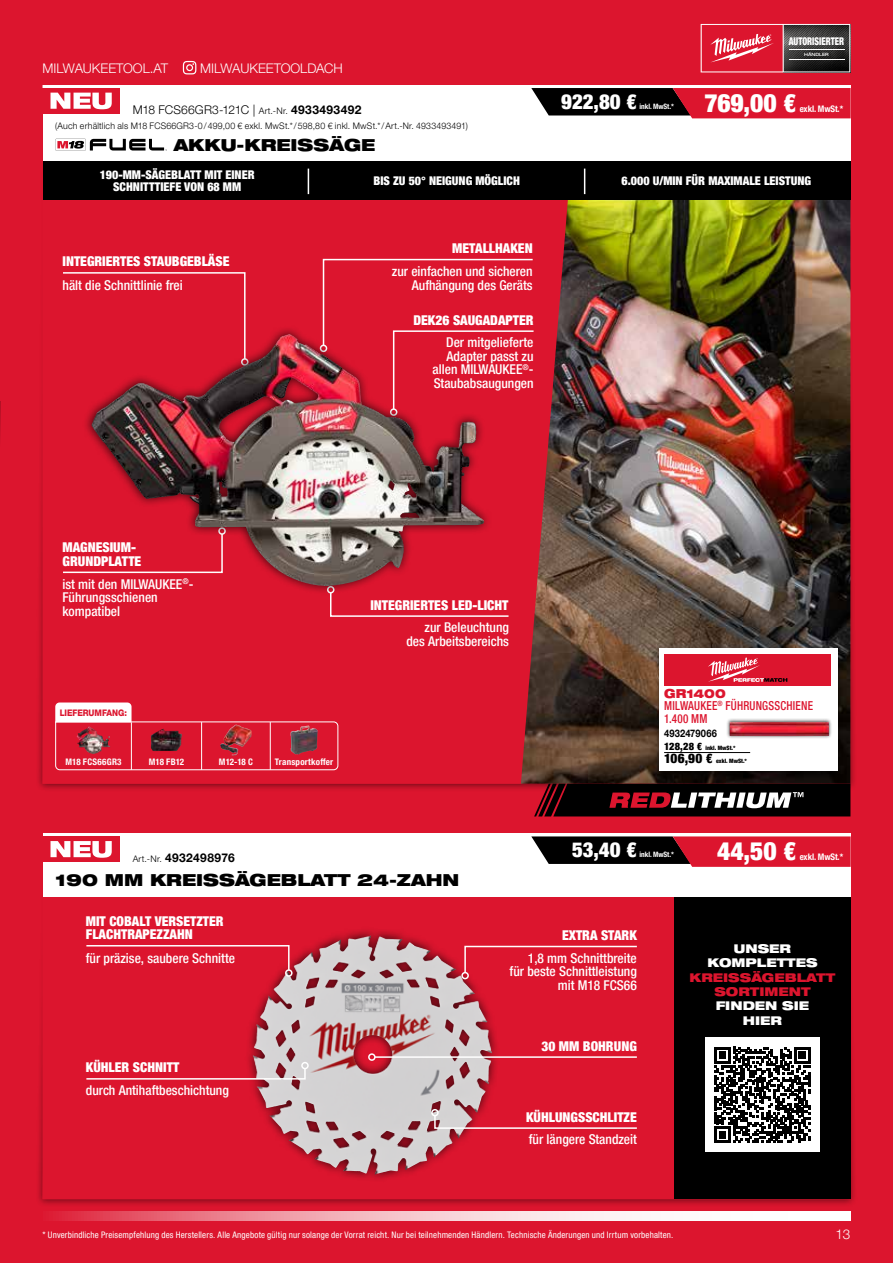
<style>
.page{position:relative;width:893px;height:1263px;background:#dc152e}
.page>*{position:absolute;margin:0;border:0;box-sizing:border-box;transform-origin:0 0}
.t1{font:900 condensed 25.5px "Helvetica Neue LTW1 G";letter-spacing:-.005em;color:#fff}
.t2{font:900 condensed 20.85px "Helvetica Neue LTW1 G";color:#fff}
.t3{font:900 expanded 16.5px "Helvetica Neue LTW1 G";color:#000}
.t4{font:500 condensed 13.5px/13.5px "Helvetica Neue LTW1 G";color:#fff;text-align:right}
.t5{font:900 condensed 13.5px/13.5px "Helvetica Neue LTW1 G";color:#fff}
.t6{font:300 13.5px "Helvetica Neue LTW1 G";color:#fff}
.t7{font:900 condensed 13.35px "Helvetica Neue LTW1 G";color:#000}
.t8{font:300 13.2px "Helvetica Neue LTW1 G";color:#fff}
.t9{font:500 condensed 12.3px/12.6px "Helvetica Neue LTW1 G";letter-spacing:.02em;color:#dc152e;scale:.9 1}
.t10{font:900 condensed 12px/12px "Helvetica Neue LTW1 G";color:#fff;text-align:center}
.t11{font:300 12px "Helvetica Neue LTW1 G";letter-spacing:.01em;color:#000}
.t12{font:900 expanded 12px/14.4px "Helvetica Neue LTW1 G";color:#fff;text-align:center}
.t13{font:900 expanded 12px/14.4px "Helvetica Neue LTW1 G";color:#dc152e;text-align:center}
.t14{font:700 12px "Helvetica Neue LTW1 G";letter-spacing:.03em;color:#000}
.t15{font:900 condensed 10.65px "Helvetica Neue LT Com";color:#fff;scale:.82 1}
.t16{font:700 10.35px "Helvetica Neue LTW1 G";letter-spacing:.015em;color:#000;scale:.9 1}
.t17{font:condensed 9px "Helvetica Neue LTW1 G";letter-spacing:.015em;color:#fff}
.t18{font:300 9px "Helvetica Neue LTW1 G";letter-spacing:.025em;color:#000}
.t19{font:700 condensed 9px "Helvetica Neue LTW1 G";letter-spacing:.015em;color:#fff}
.t20{font:700 condensed 9px "Helvetica Neue LTW1 G";letter-spacing:-.01em;color:#fff}
.t21{font:800 9px "Helvetica Neue LTW1 G";letter-spacing:-.005em;color:#dc152e;scale:.9 1}
.t22{font:700 condensed 7.35px "Helvetica Neue LTW1 G";letter-spacing:-.01em;color:#fff}
.t23{font:900 condensed 5.85px "Helvetica Neue LTW1 G";color:#000}
.t24{font:500 expanded 4.35px "Helvetica Neue LT Com";letter-spacing:-.01em;color:#fff}
.s1{font-size:9px}
.s2{font-weight:700}
.s3{font-weight:300;font-size:9px}
.s4{font-weight:900;font-stretch:expanded}
.s5{font-size:10.35px}
</style>
<div class="page">
<svg style="left:53px;top:1211px;width:797px;height:9px;background:#f4bcc3"></svg>
<svg style="left:701px;top:24px;width:149px;height:48px"></svg>
<hr style="left:789px;top:59px;width:55px;height:1px;background:#fff">
<img style="left:781px;top:49px;width:69px;height:10px">
<div style="left:36px;top:832px;width:822px;height:375px;background:#000;opacity:.5"></div>
<div style="left:43px;top:833px;width:807px;height:366px;background:#dc152e"></div>
<div style="left:36px;top:88px;width:822px;height:704px;background:#000;opacity:.5"></div>
<div style="left:43px;top:85px;width:807px;height:699px;background:#dc152e"></div>
<div style="left:43px;top:85px;width:807px;height:76px;background:#fff"></div>
<div style="left:42px;top:88px;width:78px;height:26px;background:#dc152e"></div>
<svg style="left:51px;top:93px;width:61px;height:16px"></svg>
<svg style="left:531px;top:88px;width:320px;height:30px;background:#851c2a"></svg>
<svg style="left:55px;top:139px;width:112px;height:12px"></svg>
<img style="left:521px;top:200px;width:329px;height:584px">
<div style="left:43px;top:161px;width:807px;height:39px;background:#000"></div>
<svg style="left:308px;top:169px;width:1px;height:25px"></svg>
<svg style="left:584px;top:169px;width:1px;height:25px"></svg>
<svg style="left:534px;top:784px;width:316px;height:32px;background:#341f22"></svg>
<svg style="left:63px;top:571px;width:20px;height:3px"></svg>
<svg style="left:63px;top:272px;width:183px;height:53px"></svg>
<svg style="left:330px;top:595px;width:179px;height:22px"></svg>
<svg style="left:322px;top:258px;width:213px;height:153px"></svg>
<div style="left:43px;top:833px;width:807px;height:64px;background:#fff"></div>
<div style="left:42px;top:836px;width:78px;height:26px;background:#dc152e"></div>
<svg style="left:51px;top:841px;width:61px;height:17px"></svg>
<svg style="left:531px;top:836px;width:320px;height:31px;background:#89222f"></svg>
<svg style="left:183px;top:61px;width:13px;height:13px"></svg>
<hr style="left:0;top:402px;width:1px;height:51px;background:#000">
<hr style="left:0;top:403px;width:1px;height:210px;background:#000">
<div style="left:83px;top:325px;width:410px;height:270px;background:#000;opacity:.75"></div>
<img style="left:238px;top:334px;width:52px;height:35px">
<hr style="left:0;top:614px;width:1px;height:210px;background:#000">
<hr style="left:0;top:823px;width:1px;height:204px;background:#000">
<hr style="left:0;top:1024px;width:1px;height:187px;background:#000">
<hr style="left:0;top:306px;width:1px;height:87px;background:#000">
<div style="left:244px;top:926px;width:257px;height:257px;background:#000;opacity:.75"></div>
<img style="left:334px;top:935px;width:37px;height:16px">
<svg style="left:55px;top:702px;width:284px;height:68px"></svg>
<hr style="left:270px;top:722px;width:1px;height:48px;background:#fff">
<img style="left:291px;top:726px;width:26px;height:28px">
<div style="left:653px;top:648px;width:190px;height:134px;background:#000;opacity:.52"></div>
<div style="left:659px;top:648px;width:179px;height:123px;background:#fff"></div>
<hr style="left:664px;top:752px;width:86px;height:1px;background:#000">
<div style="left:726px;top:719px;width:107px;height:20px;background:#000;opacity:.75"></div>
<img style="left:729px;top:722px;width:100px;height:14px">
<div style="left:664px;top:654px;width:167px;height:31px;background:#dc152e"></div>
<svg style="left:708px;top:657px;width:79px;height:25px"></svg>
<svg style="left:433px;top:1114px;width:204px;height:15px"></svg>
<div style="left:431px;top:1109px;width:8px;height:7px;border:2px solid #fff;border-radius:50%"></div>
<hr style="left:375px;top:1056px;width:262px;height:2px;background:#fff">
<div style="left:368px;top:1053px;width:8px;height:8px;border:2px solid #fff;border-radius:50%"></div>
<svg style="left:86px;top:944px;width:204px;height:27px"></svg>
<div style="left:285px;top:969px;width:8px;height:8px;border:2px solid #fff;border-radius:50%"></div>
<svg style="left:86px;top:1067px;width:220px;height:13px"></svg>
<div style="left:301px;top:1062px;width:8px;height:7px;border:2px solid #fff;border-radius:50%"></div>
<div style="left:674px;top:897px;width:176px;height:302px;background:#000"></div>
<svg style="left:464px;top:945px;width:173px;height:29px"></svg>
<div style="left:461px;top:972px;width:8px;height:7px;border:2px solid #fff;border-radius:50%"></div>
<div style="left:705px;top:1037px;width:115px;height:115px;background:#fff"></div>
<svg style="left:714px;top:1047px;width:96px;height:96px"></svg>
<p class="t8" style="left:43px;top:60px;width:127px">MILWAUKEETOOL.AT</p>
<p class="t8" style="left:200px;top:60px;width:144px">MILWAUKEETOOLDACH</p>
<p class="t15" style="left:789px;top:35px;width:69px">AUTORISIERTER</p>
<p class="t24" style="left:804px;top:51px;width:26px">HÄNDLER</p>
<h2 class="t2" style="left:561px;top:89px;width:77px">922,80 €</h2>
<h1 class="t1" style="left:704px;top:87px;width:93px">769,00 €</h1>
<p class="t20" style="left:800px;top:103px;width:45px">exkl. MwSt.*</p>
<p class="t22" style="left:640px;top:102px;width:36px">inkl. MwSt.*</p>
<p class="t11" style="left:133px;top:102px;width:230px">M18 FCS66GR3-121C | <span class="s1">Art.-Nr.</span> <span class="s2">4933493492</span></p>
<p class="t3" style="left:174px;top:135px;width:203px">AKKU-KREISSÄGE</p>
<p class="t10" style="left:100px;top:169px;width:156px">190-MM-SÄGEBLATT MIT EINER<br>SCHNITTTIEFE VON 68 MM</p>
<p class="t10" style="left:373px;top:175px;width:148px">BIS ZU 50° NEIGUNG MÖGLICH</p>
<p class="t10" style="left:622px;top:175px;width:191px">6.000 U/MIN FÜR MAXIMALE LEISTUNG</p>
<p class="t18" style="left:55px;top:120px;width:414px">(Auch erhältlich als M18 FCS66GR3-0/499,00 € exkl. MwSt.*/598,80 € inkl. MwSt.*/Art.-Nr. 4933493491)</p>
<p class="t5" style="left:63px;top:255px;width:168px">INTEGRIERTES STAUBGEBLÄSE</p>
<p class="t5" style="left:452px;top:242px;width:82px">METALLHAKEN</p>
<p class="t4" style="left:392px;top:265px;width:142px">zur einfachen und sicheren</p>
<p class="t4" style="left:63px;top:278px;width:122px">hält die Schnittlinie frei</p>
<p class="t4" style="left:412px;top:278px;width:122px">Aufhängung des Geräts</p>
<p class="t5" style="left:413px;top:313px;width:122px">DEK26 SAUGADAPTER</p>
<p class="t4" style="left:433px;top:336px;width:102px">Der mitgelieferte<br>Adapter passt zu allen MILWAUKEE<sup>®</sup>-<br>Staubabsaugungen</p>
<p class="t5" style="left:63px;top:541px;width:80px">MAGNESIUM-<br>GRUNDPLATTE</p>
<p class="t4" style="left:63px;top:577px;width:132px;text-align:left">ist mit den MILWAUKEE<sup>®</sup>-<br>Führungsschienen kompatibel</p>
<p class="t21" style="left:60px;top:707px;width:76px">LIEFERUMFANG:</p>
<p class="t19" style="left:65px;top:756px;width:58px">M18 FCS66GR3</p>
<p class="t19" style="left:275px;top:756px;width:60px">Transportkoffer</p>
<p class="t19" style="left:149px;top:756px;width:37px">M18 FB12</p>
<p class="t19" style="left:219px;top:756px;width:35px">M12-18 C</p>
<p class="t14" style="left:133px;top:851px;width:104px"><span class="s3">Art.-Nr.</span> 4932498976</p>
<p class="t5" style="left:370px;top:599px;width:140px">INTEGRIERTES LED-LICHT</p>
<p class="t4" style="left:406px;top:620px;width:104px">zur Beleuchtung des Arbeitsbereichs</p>
<p class="t3" style="left:55px;top:869px;width:405px">190 MM KREISSÄGEBLATT 24-ZAHN</p>
<p class="t9" style="left:664px;top:687px;width:167px"><span class="s4">GR1400<br></span>MILWAUKEE<sup>®</sup> FÜHRUNGSSCHIENE<br>1.400 MM</p>
<p class="t16" style="left:664px;top:727px;width:60px">4932479066</p>
<p class="t23" style="left:664px;top:744px;width:73px"><span class="s5">128,28 €</span> inkl. MwSt.*</p>
<p class="t7" style="left:664px;top:750px;width:50px">106,90 €</p>
<p class="t23" style="left:716px;top:758px;width:32px">exkl. MwSt.*</p>
<h2 class="t2" style="left:572px;top:837px;width:66px">53,40 €</h2>
<h1 class="t1" style="left:717px;top:836px;width:81px">44,50 €</h1>
<p class="t20" style="left:800px;top:851px;width:45px">exkl. MwSt.*</p>
<p class="t22" style="left:640px;top:850px;width:36px">inkl. MwSt.*</p>
<p class="t5" style="left:86px;top:914px;width:139px">MIT COBALT VERSETZTER<br>FLACHTRAPEZZAHN</p>
<p class="t4" style="left:86px;top:951px;width:151px">für präzise, saubere Schnitte</p>
<p class="t5" style="left:86px;top:1060px;width:95px">KÜHLER SCHNITT</p>
<p class="t4" style="left:86px;top:1083px;width:145px">durch Antihaftbeschichtung</p>
<p class="t5" style="left:562px;top:928px;width:76px">EXTRA STARK</p>
<p class="t4" style="left:510px;top:951px;width:129px">1,8 mm Schnittbreite<br>für beste Schnittleistung mit M18 FCS66</p>
<p class="t5" style="left:541px;top:1039px;width:97px">30 MM BOHRUNG</p>
<p class="t5" style="left:526px;top:1111px;width:112px">KÜHLUNGSSCHLITZE</p>
<p class="t4" style="left:529px;top:1132px;width:109px">für längere Standzeit</p>
<p class="t12" style="left:707px;top:941px;width:112px">UNSER<br>KOMPLETTES</p>
<p class="t13" style="left:690px;top:970px;width:147px">KREISSÄGEBLATT<br>SORTIMENT</p>
<p class="t12" style="left:716px;top:998px;width:95px">FINDEN SIE<br>HIER</p>
<p class="t17" style="left:43px;top:1229px;width:632px">* Unverbindliche Preisempfehlung des Herstellers. Alle Angebote gültig nur solange der Vorrat reicht. Nur bei teilnehmenden Händlern. Technische Änderungen und Irrtum vorbehalten.</p>
<p class="t6" style="left:835px;top:1226px;width:17px">13</p>
</div>
